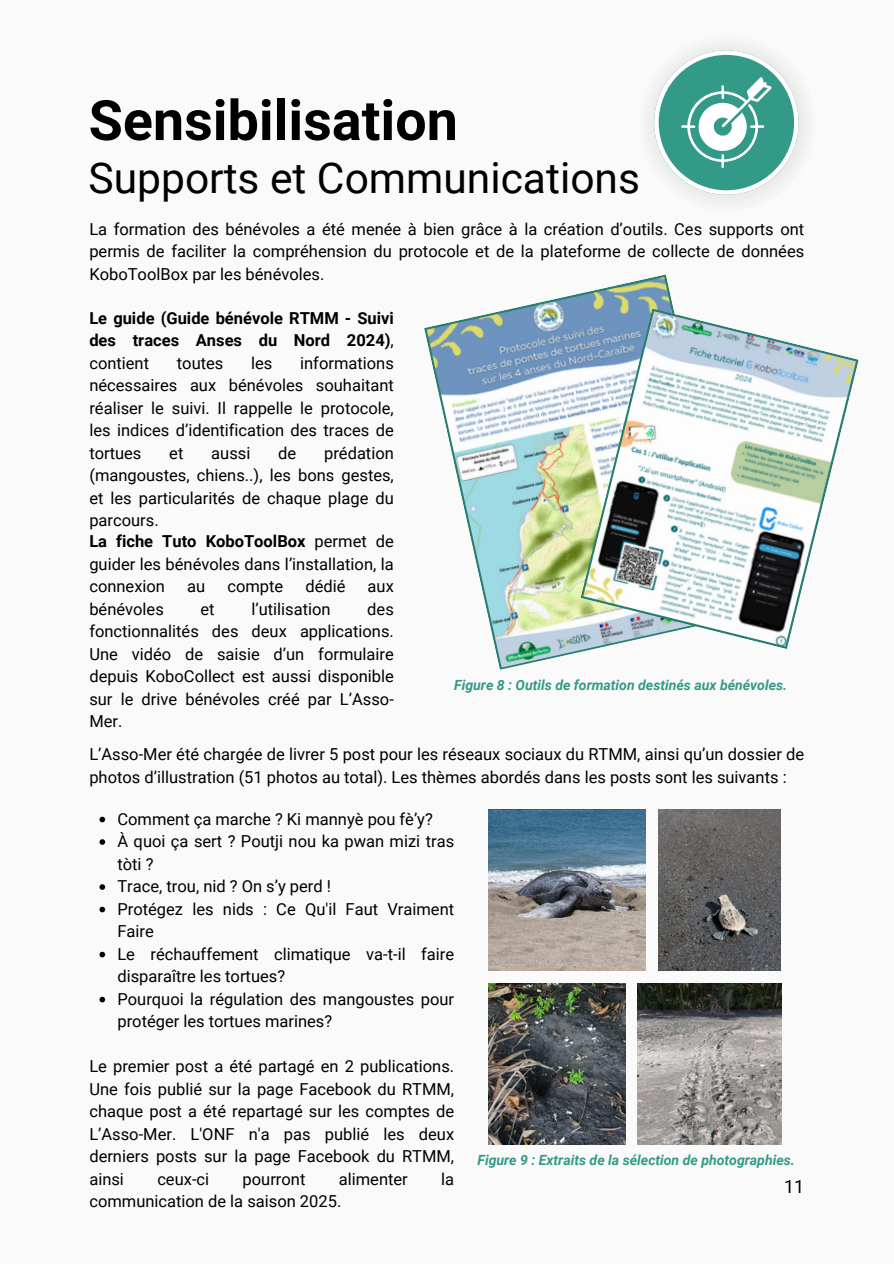
<style>
.page{position:relative;width:894px;height:1264px;background:#fff}
.page>*{position:absolute;margin:0;border:0;box-sizing:border-box;transform-origin:0 0}
.t1{font:700 55.65px "Roboto";color:#000}
.t2{font:42.45px "Roboto";color:#000}
.t3{font:18px "Roboto";color:#000}
.t4{font:16.5px/22.5px "Roboto";color:#000;text-align:justify}
.t5{font:700 16.5px/22.5px "Roboto";color:#000;text-align:justify}
.t6{font:italic 700 14.1px "Roboto";color:#329a87}
.s1{font-weight:400}
.s2{font-weight:700}
</style>
<div class="page">
<div style="left:0;top:0;width:893px;height:1263px;background:#fafafa"></div>
<svg style="left:424px;top:274px;width:250px;height:395px"></svg>
<svg style="left:580px;top:308px;width:278px;height:341px"></svg>
<img style="left:488px;top:809px;width:157px;height:161px">
<img style="left:658px;top:809px;width:122px;height:161px">
<img style="left:488px;top:983px;width:137px;height:161px">
<img style="left:637px;top:983px;width:144px;height:161px">
<svg style="left:99px;top:816px;width:6px;height:6px"></svg>
<svg style="left:99px;top:839px;width:6px;height:5px"></svg>
<svg style="left:99px;top:884px;width:6px;height:5px"></svg>
<svg style="left:99px;top:906px;width:6px;height:6px"></svg>
<svg style="left:99px;top:951px;width:6px;height:6px"></svg>
<svg style="left:99px;top:996px;width:6px;height:6px"></svg>
<svg style="left:650px;top:46px;width:155px;height:155px"></svg>
<h1 class="t1" style="left:89px;top:88px;width:370px">Sensibilisation</h1>
<h3 class="t2" style="left:89px;top:153px;width:552px">Supports et Communications</h3>
<p class="t4" style="left:89px;top:218px;width:716px">La formation des bénévoles a été menée à bien grâce à la création d’outils. Ces supports ont permis de faciliter la compréhension du protocole et de la plateforme de collecte de données KoboToolBox par les bénévoles.</p>
<h3 class="t5" style="left:89px;top:307px;width:306px">Le guide (Guide bénévole RTMM - Suivi des traces Anses du Nord 2024)<span class="s1">, contient</span></h3>
<h3 class="t4" style="left:89px;top:352px;width:306px;text-indent:211px">informations nécessaires aux bénévoles souhaitant réaliser le suivi. Il rappelle le protocole, les indices d’identification des traces de tortues</h3>
<h3 class="t4" style="left:177px;top:352px;width:48px">toutes</h3>
<h3 class="t4" style="left:251px;top:352px;width:23px">les</h3>
<h3 class="t4" style="left:89px;top:442px;width:306px;text-indent:235px">prédation (mangoustes, chiens..), les bons gestes, et les particularités de chaque plage du parcours.</h3>
<p class="t4" style="left:89px;top:530px;width:306px"><span class="s2">La fiche Tuto KoboToolBox</span> permet de guider les bénévoles dans l’installation, la connexion</p>
<h3 class="t4" style="left:169px;top:442px;width:16px">et</h3>
<h3 class="t4" style="left:211px;top:442px;width:41px">aussi</h3>
<h3 class="t4" style="left:278px;top:442px;width:20px">de</h3>
<p class="t4" style="left:187px;top:575px;width:20px">au</p>
<p class="t4" style="left:227px;top:575px;width:57px">compte</p>
<p class="t4" style="left:305px;top:575px;width:42px">dédié</p>
<p class="t4" style="left:367px;top:575px;width:28px">aux</p>
<p class="t4" style="left:89px;top:598px;width:306px;text-indent:278px">des fonctionnalités des deux applications.<br>Une vidéo de saisie d’un formulaire depuis KoboCollect est aussi disponible sur le drive bénévoles créé par L’Asso-Mer.</p>
<p class="t4" style="left:89px;top:598px;width:76px">bénévoles</p>
<p class="t4" style="left:200px;top:598px;width:16px">et</p>
<p class="t4" style="left:251px;top:598px;width:81px">l’utilisation</p>
<p class="t6" style="left:454px;top:677px;width:334px">Figure 8 : Outils de formation destinés aux bénévoles.</p>
<p class="t4" style="left:89px;top:743px;width:716px">L’Asso-Mer été chargée de livrer 5 post pour les réseaux sociaux du RTMM, ainsi qu’un dossier de photos d’illustration (51 photos au total). Les thèmes abordés dans les posts sont les suivants :</p>
<p class="t4" style="left:117px;top:807px;width:317px">Comment ça marche ? Ki mannyè pou fè’y?</p>
<h3 class="t4" style="left:117px;top:830px;width:338px">À quoi ça sert ? Poutji nou ka pwan mizi tras tòti ?</h3>
<p class="t4" style="left:117px;top:875px;width:215px">Trace, trou, nid ? On s’y perd !</p>
<h3 class="t4" style="left:117px;top:897px;width:338px">Protégez les nids : Ce Qu'il Faut Vraiment<br>Faire</h3>
<p class="t4" style="left:117px;top:942px;width:338px">Le réchauffement climatique va-t-il faire disparaître les tortues?</p>
<p class="t4" style="left:117px;top:987px;width:338px">Pourquoi la régulation des mangoustes pour protéger les tortues marines?</p>
<p class="t4" style="left:89px;top:1055px;width:366px">Le premier post a été partagé en 2 publications.<br>Une fois publié sur la page Facebook du RTMM, chaque post a été repartagé sur les comptes de L’Asso-Mer. L'ONF n'a pas publié les deux derniers posts sur la page Facebook du RTMM, ainsi</p>
<p class="t4" style="left:157px;top:1167px;width:53px">ceux-ci</p>
<p class="t4" style="left:242px;top:1167px;width:64px">pourront</p>
<p class="t4" style="left:339px;top:1167px;width:70px">alimenter</p>
<p class="t4" style="left:441px;top:1167px;width:14px">la</p>
<p class="t4" style="left:89px;top:1190px;width:253px">communication de la saison 2025.</p>
<p class="t6" style="left:477px;top:1151px;width:319px">Figure 9 : Extraits de la sélection de photographies.</p>
<h2 class="t3" style="left:783px;top:1175px;width:22px">11</h2>
</div>
